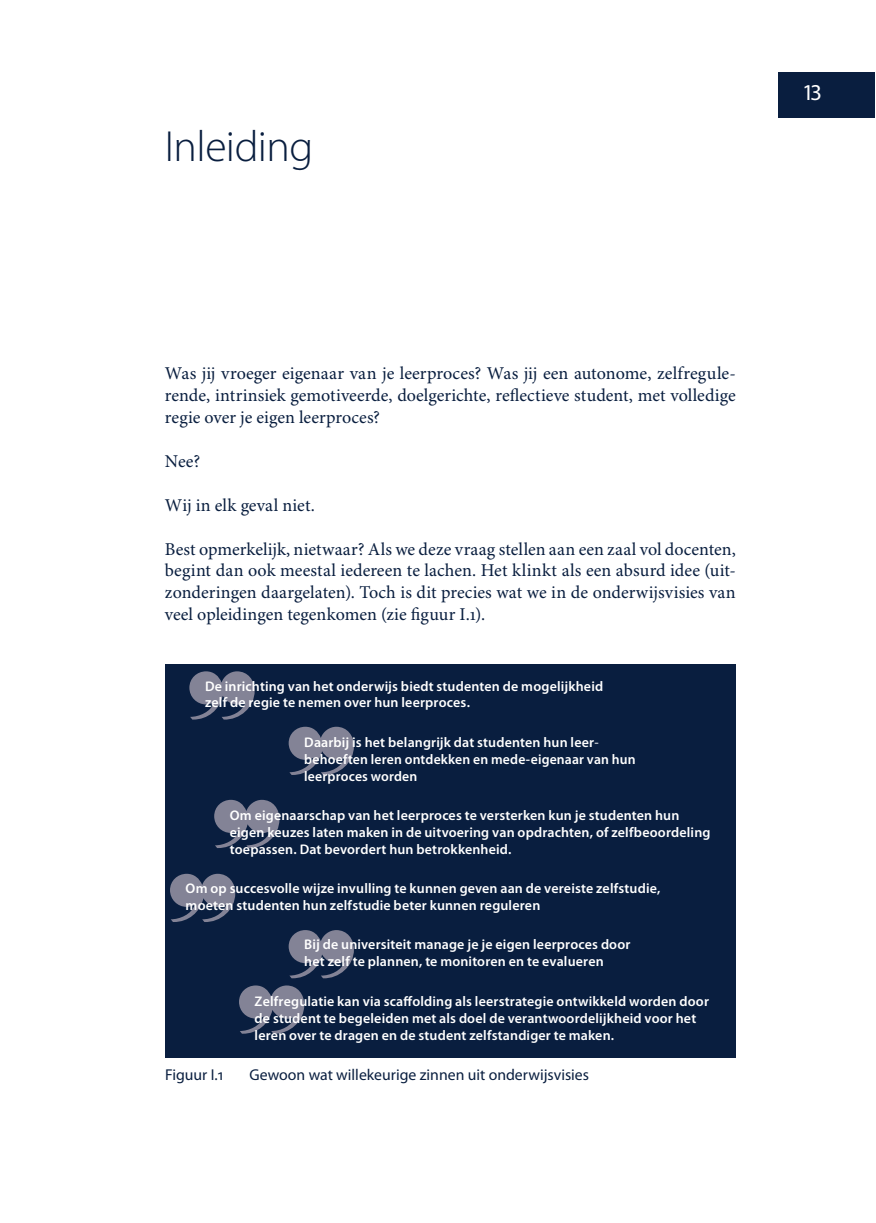
<style>
.page{position:relative;width:876px;height:1223px;background:#fff}
.page>*{position:absolute;margin:0;border:0;box-sizing:border-box;transform-origin:0 0}
.t1{font:300 43.75px "Myriad Pro";letter-spacing:-.015em;color:#091e3f}
.t2{font:22.75px "Myriad Pro";color:#fff}
.t3{font:18.03px/21.9px "Minion Pro";color:#091e3f;text-align:justify}
.t4{font:15.75px "Myriad Pro";color:#091e3f}
.t5{font:600 14px/16.8px "Myriad Pro";letter-spacing:.01em;color:#fff}
</style>
<div class="page">
<div style="left:778px;top:72px;width:96px;height:45px;background:#091e3f"></div>
<div style="left:165px;top:664px;width:570px;height:393px;background:#091e3f"></div>
<svg style="left:189px;top:671px;width:65px;height:49px"></svg>
<svg style="left:288px;top:727px;width:66px;height:48px"></svg>
<svg style="left:214px;top:800px;width:65px;height:48px"></svg>
<svg style="left:170px;top:874px;width:65px;height:48px"></svg>
<svg style="left:288px;top:930px;width:66px;height:49px"></svg>
<svg style="left:239px;top:985px;width:65px;height:49px"></svg>
<h1 class="t1" style="left:165px;top:122px;width:150px">Inleiding</h1>
<h2 class="t2" style="left:804px;top:80px;width:19px">13</h2>
<p class="t3" style="left:165px;top:363px;width:572px">Was jij vroeger eigenaar van je leerproces? Was jij een autonome, zelfregule&shy;rende, intrinsiek gemotiveerde, doelgerichte, reflectieve student, met volledige regie over je eigen leerproces?</p>
<p class="t3" style="left:165px;top:451px;width:37px">Nee?</p>
<p class="t3" style="left:165px;top:495px;width:151px">Wij in elk geval niet.</p>
<p class="t3" style="left:165px;top:538px;width:572px">Best opmerkelijk, nietwaar? Als we deze vraag stellen aan een zaal vol docenten, begint dan ook meestal iedereen te lachen. Het klinkt als een absurd idee (uit&shy;zonderingen daargelaten). Toch is dit precies wat we in de onderwijsvisies van veel opleidingen tegenkomen (zie figuur I.1).</p>
<p class="t5" style="left:205px;top:677px;width:399px">De inrichting van het onderwijs biedt studenten de mogelijkheid zelf de regie te nemen over hun leerproces.</p>
<p class="t5" style="left:304px;top:734px;width:333px">Daarbij is het belangrijk dat studenten hun leer&shy;behoeften leren ontdekken en mede-eigenaar van hun leerproces worden</p>
<p class="t5" style="left:230px;top:807px;width:482px">Om eigenaarschap van het leerproces te versterken kun je studenten hun eigen keuzes laten maken in de uitvoering van opdrachten, of zelfbeoordeling toepassen. Dat bevordert hun betrokkenheid.</p>
<p class="t5" style="left:186px;top:880px;width:476px">Om op succesvolle wijze invulling te kunnen geven aan de vereiste zelfstudie, moeten studenten hun zelfstudie beter kunnen reguleren</p>
<p class="t5" style="left:304px;top:936px;width:327px">Bij de universiteit manage je je eigen leerproces door het zelf te plannen, te monitoren en te evalueren</p>
<p class="t5" style="left:254px;top:993px;width:456px">Zelfregulatie kan via scaffolding als leerstrategie ontwikkeld worden door de student te begeleiden met als doel de verantwoordelijkheid voor het leren over te dragen en de student zelfstandiger te maken.</p>
<p class="t4" style="left:165px;top:1065px;width:60px">Figuur I.1</p>
<p class="t4" style="left:249px;top:1065px;width:341px">Gewoon wat willekeurige zinnen uit onderwijsvisies</p>
</div>
